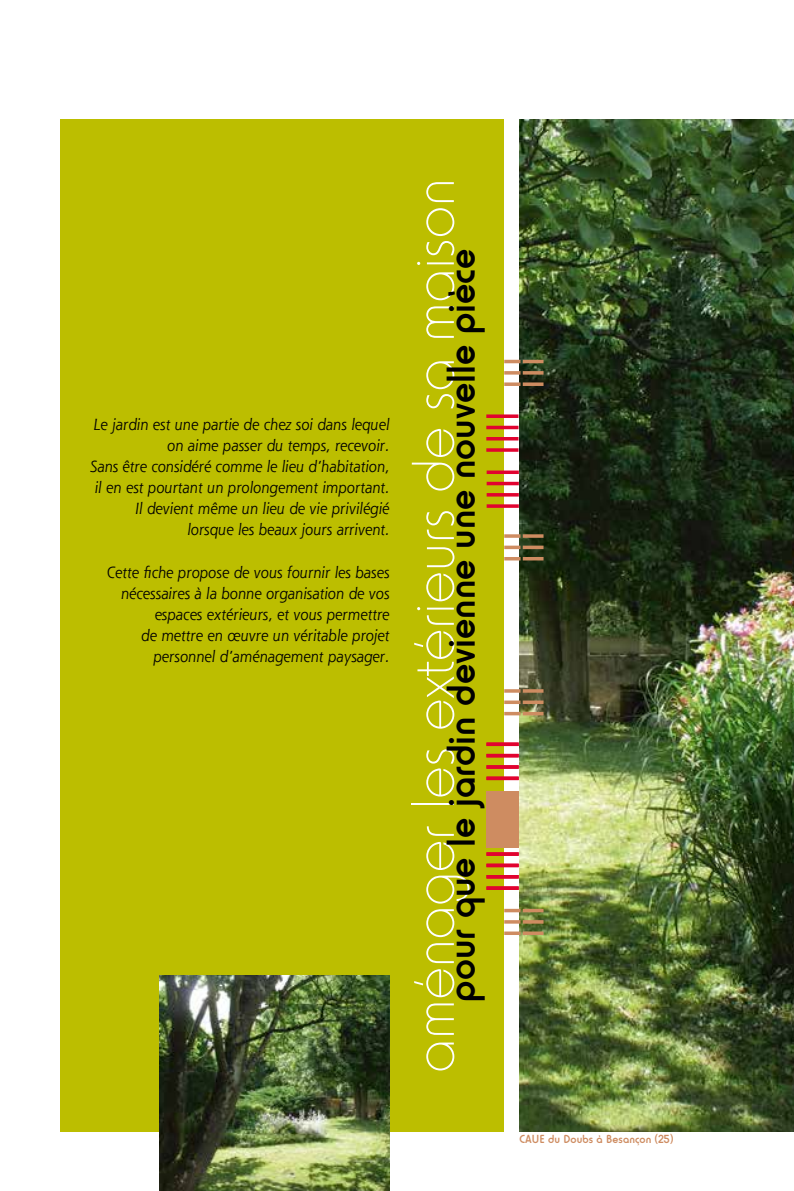
<style>
.page{position:relative;width:794px;height:1191px;background:#fff}
.page>*{position:absolute;margin:0;border:0;box-sizing:border-box;transform-origin:0 0}
.t1{font:63px "Horatio D Ligh";color:#fff}
.t2{font:500 42px "Horatio D";color:#000}
.t3{font:italic 15.75px/21px "Shannon";color:#000;text-align:right}
.t4{font:500 12.25px "Horatio D";letter-spacing:.01em;color:#ce8c61}
</style>
<div class="page">
<div style="left:60px;top:119px;width:444px;height:1012px;background:#bcbe00"></div>
<img style="left:519px;top:119px;width:275px;height:1012px">
<img style="left:160px;top:975px;width:229px;height:216px">
<svg style="left:523px;top:382px;width:20px;height:4px"></svg>
<hr style="left:523px;top:360px;width:20px;height:3px;background:#ce8c61">
<hr style="left:523px;top:371px;width:20px;height:3px;background:#ce8c61">
<svg style="left:504px;top:382px;width:16px;height:4px"></svg>
<hr style="left:504px;top:360px;width:16px;height:3px;background:#ce8c61">
<hr style="left:504px;top:371px;width:16px;height:3px;background:#ce8c61">
<hr style="left:523px;top:712px;width:20px;height:3px;background:#ce8c61">
<hr style="left:523px;top:689px;width:20px;height:3px;background:#ce8c61">
<svg style="left:523px;top:700px;width:20px;height:4px"></svg>
<hr style="left:504px;top:712px;width:16px;height:3px;background:#ce8c61">
<hr style="left:504px;top:689px;width:16px;height:3px;background:#ce8c61">
<svg style="left:504px;top:700px;width:16px;height:4px"></svg>
<hr style="left:523px;top:557px;width:20px;height:3px;background:#ce8c61">
<svg style="left:523px;top:534px;width:20px;height:4px"></svg>
<svg style="left:523px;top:545px;width:20px;height:4px"></svg>
<hr style="left:504px;top:557px;width:16px;height:3px;background:#ce8c61">
<svg style="left:504px;top:534px;width:16px;height:4px"></svg>
<svg style="left:504px;top:545px;width:16px;height:4px"></svg>
<svg style="left:523px;top:931px;width:20px;height:4px"></svg>
<svg style="left:523px;top:908px;width:20px;height:4px"></svg>
<hr style="left:523px;top:920px;width:20px;height:3px;background:#ce8c61">
<svg style="left:504px;top:931px;width:16px;height:4px"></svg>
<svg style="left:504px;top:908px;width:16px;height:4px"></svg>
<hr style="left:504px;top:920px;width:16px;height:3px;background:#ce8c61">
<svg style="left:486px;top:448px;width:32px;height:4px"></svg>
<hr style="left:486px;top:426px;width:32px;height:3px;background:#e1032f">
<hr style="left:486px;top:437px;width:32px;height:3px;background:#e1032f">
<svg style="left:486px;top:414px;width:32px;height:4px"></svg>
<svg style="left:486px;top:504px;width:33px;height:4px"></svg>
<hr style="left:486px;top:482px;width:33px;height:3px;background:#e1032f">
<hr style="left:486px;top:493px;width:33px;height:3px;background:#e1032f">
<svg style="left:486px;top:470px;width:33px;height:4px"></svg>
<svg style="left:486px;top:776px;width:33px;height:4px"></svg>
<hr style="left:486px;top:754px;width:33px;height:3px;background:#e1032f">
<hr style="left:486px;top:765px;width:33px;height:3px;background:#e1032f">
<svg style="left:486px;top:742px;width:33px;height:4px"></svg>
<svg style="left:486px;top:886px;width:33px;height:4px"></svg>
<svg style="left:486px;top:863px;width:33px;height:4px"></svg>
<hr style="left:486px;top:875px;width:33px;height:3px;background:#e1032f">
<svg style="left:486px;top:852px;width:33px;height:4px"></svg>
<div style="left:486px;top:790px;width:33px;height:57px;background:#ce8c61"></div>
<p class="t3" style="left:90px;top:414px;width:301px">Le jardin est une partie de chez soi dans lequel on aime passer du temps, recevoir.<br>Sans être considéré comme le lieu d’habitation, il en est pourtant un prolongement important.<br>Il devient même un lieu de vie privilégié lorsque les beaux jours arrivent.</p>
<p class="t3" style="left:107px;top:561px;width:284px">Cette fiche propose de vous fournir les bases nécessaires à la bonne organisation de vos espaces extérieurs, et vous permettre<br>de mettre en œuvre un véritable projet personnel d’aménagement paysager.</p>
<h1 class="t1" style="left:398px;top:1072px;width:896px;rotate:-90deg">aménager les extérieurs de sa maison</h1>
<h2 class="t2" style="left:437px;top:1001px;width:754px;rotate:-90deg">pour que le jardin devienne une nouvelle pièce</h2>
<p class="t4" style="left:519px;top:1132px;width:155px">CAUE du Doubs à Besançon (25)</p>
</div>
